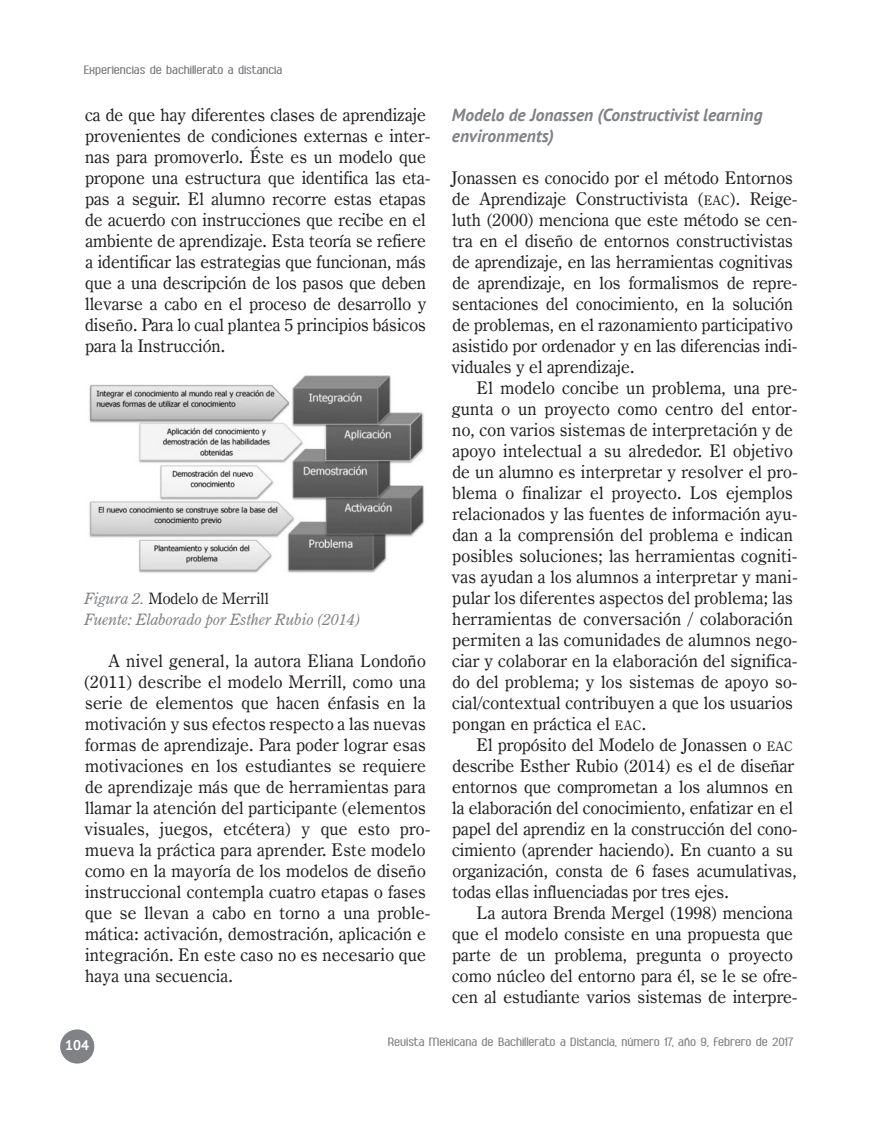
<style>
.page{position:relative;width:893px;height:1121px;background:#fff}
.page>*{position:absolute;margin:0;border:0;box-sizing:border-box;transform-origin:0 0}
.t1{font:17.5px/21px "Century Oldstyle BT";color:#231f20}
.t2{font:italic 700 17.5px/21px "PT Sans";color:#808285}
.t3{font:italic 15.75px/21px "Century Oldstyle BT";color:#808285}
.t4{font:700 14px "Ambrosia";color:#808285}
.t5{font:700 14px "Ambrosia";color:#76787b}
.t6{font:700 14px "PT Sans";color:#fff}
.s1{font-style:normal;color:#231f20}
.s2{font-size:13.12px}
</style>
<div class="page">
<div style="left:60px;top:1029px;width:34px;height:34px;background:#808285;border-radius:50%"></div>
<img style="left:89px;top:375px;width:335px;height:198px">
<p class="t5" style="left:84px;top:63px;width:200px">Experiencias de bachillerato a distancia</p>
<p class="t1" style="left:85px;top:104px;width:347px">ca de que hay diferentes clases de aprendizaje provenientes de condiciones externas e inter&shy;nas para promoverlo. Éste es un modelo que propone una estructura que identifica las eta&shy;pas a seguir. El alumno recorre estas etapas de acuerdo con instrucciones que recibe en el ambiente de aprendizaje. Esta teoría se refiere a identificar las estrategias que funcionan, más que a una descripción de los pasos que deben llevarse a cabo en el proceso de desarrollo y diseño. Para lo cual plantea 5 principios básicos para la Instrucción.</p>
<p class="t3" style="left:85px;top:588px;width:277px">Figura 2. <span class="s1">Modelo de Merrill<br></span>Fuente: Elaborado por Esther Rubio (2014)</p>
<p class="t1" style="left:84px;top:650px;width:348px;text-indent:24px">A nivel general, la autora Eliana Londoño (2011) describe el modelo Merrill, como una serie de elementos que hacen énfasis en la motivación y sus efectos respecto a las nuevas formas de aprendizaje. Para poder lograr esas motivaciones en los estudiantes se requiere de aprendizaje más que de herramientas para llamar la atención del participante (elementos visuales, juegos, etcétera) y que esto pro&shy;mueva la práctica para aprender. Este modelo como en la mayoría de los modelos de diseño instruccional contempla cuatro etapas o fases que se llevan a cabo en torno a una proble&shy;mática: activación, demostración, aplicación e integración. En este caso no es necesario que haya una secuencia.</p>
<p class="t2" style="left:452px;top:104px;width:312px">Modelo de Jonassen (Constructivist learning environments)</p>
<p class="t1" style="left:452px;top:167px;width:348px">Jonassen es conocido por el método Entornos de Aprendizaje Constructivista (<span class="s2">EAC</span>). Reige&shy;luth (2000) menciona que este método se cen&shy;tra en el diseño de entornos constructivistas de aprendizaje, en las herramientas cognitivas de aprendizaje, en los formalismos de repre&shy;sentaciones del conocimiento, en la solución de problemas, en el razonamiento participativo asistido por ordenador y en las diferencias indi&shy;viduales y el aprendizaje.</p>
<p class="t1" style="left:452px;top:377px;width:348px;text-indent:25px">El modelo concibe un problema, una pre&shy;gunta o un proyecto como centro del entor&shy;no, con varios sistemas de interpretación y de apoyo intelectual a su alrededor. El objetivo de un alumno es interpretar y resolver el pro&shy;blema o finalizar el proyecto. Los ejemplos relacionados y las fuentes de información ayu&shy;dan a la comprensión del problema e indican posibles soluciones; las herramientas cogniti&shy;vas ayudan a los alumnos a interpretar y mani&shy;pular los diferentes aspectos del problema; las herramientas de conversación / colaboración permiten a las comunidades de alumnos nego&shy;ciar y colaborar en la elaboración del significa&shy;do del problema; y los sistemas de apoyo so&shy;cial/contextual contribuyen a que los usuarios pongan en práctica el <span class="s2">EAC</span>.</p>
<p class="t1" style="left:452px;top:734px;width:347px;text-indent:25px">El propósito del Modelo de Jonassen o <span class="s2">EAC </span>describe Esther Rubio (2014) es el de diseñar entornos que comprometan a los alumnos en la elaboración del conocimiento, enfatizar en el papel del aprendiz en la construcción del cono&shy;cimiento (aprender haciendo). En cuanto a su organización, consta de 6 fases acumulativas, todas ellas influenciadas por tres ejes.</p>
<p class="t1" style="left:452px;top:902px;width:347px;text-indent:24px">La autora Brenda Mergel (1998) menciona que el modelo consiste en una propuesta que parte de un problema, pregunta o proyecto como núcleo del entorno para él, se le se ofre&shy;cen al estudiante varios sistemas de interpre-</p>
<p class="t6" style="left:65px;top:1036px;width:25px">104</p>
<p class="t4" style="left:388px;top:1035px;width:407px">Revista Mexicana de Bachillerato a Distancia, número 17, año 9, febrero de 2017</p>
</div>
